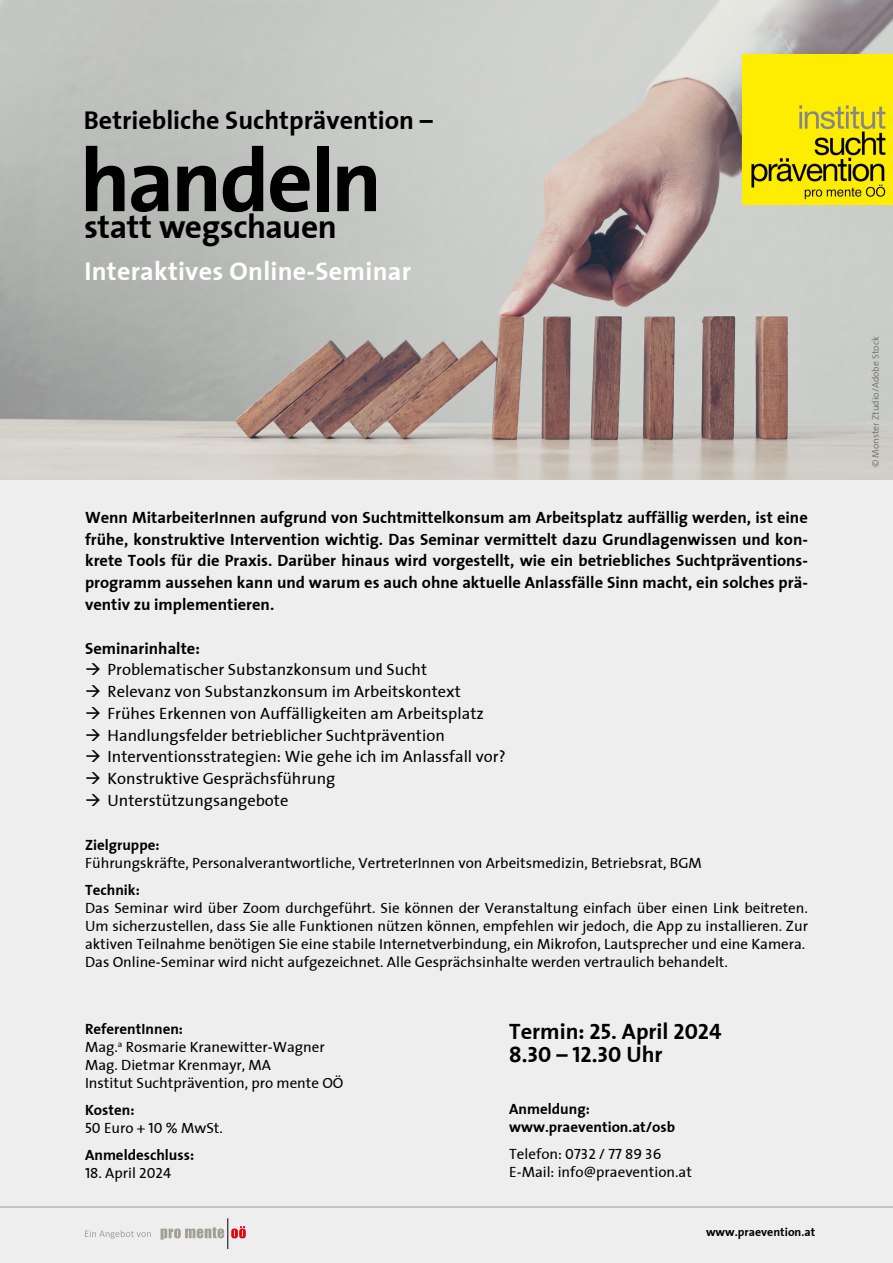
<style>
.page{position:relative;width:893px;height:1263px;background:#fff}
.page>*{position:absolute;margin:0;border:0;box-sizing:border-box;transform-origin:0 0}
.t1{font:700 89.4px "The Sans";letter-spacing:-.03em;color:#000}
.t2{font:700 33.45px "The Sans";letter-spacing:-.015em;color:#000}
.t3{font:700 26.1px "The Sans";color:#000}
.t4{font:700 26.1px "The Sans";letter-spacing:.01em;color:#fff}
.t5{font:700 22.5px "The Sans";color:#000}
.t6{font:22.5px "The Sans Bold Caps";color:#000}
.t7{font:700 16.5px/21.8px "The Sans";color:#000;text-align:justify}
.t8{font:16.5px "The Sans";color:#000}
.t9{font:15px/18px "The Sans";color:#000}
.t10{font:700 15px/18px "The Sans";color:#000}
.t11{font:15px "The Sans Caps";color:#000}
.t12{font:700 12px "The Sans";color:#000}
.t13{font:300 9.75px "The Sans";color:#706f6f}
.s1{font-weight:700}
.s2{font-family:"The Sans Caps"}
.s3{font-family:"The Sans"}
.s4{font-family:"The Sans Bold Caps";font-weight:400}
.s5{font-family:"The Sans";font-weight:700}
</style>
<div class="page">
<img style="left:0;top:0;width:893px;height:480px">
<img style="left:743px;top:54px;width:150px;height:150px">
<div style="left:0;top:480px;width:893px;height:783px;background:#efeeee"></div>
<svg style="left:0;top:1206px;width:893px;height:43px"></svg>
<svg style="left:85px;top:1230px;width:66px;height:9px"></svg>
<svg style="left:231px;top:1226px;width:15px;height:12px"></svg>
<svg style="left:161px;top:1227px;width:63px;height:12px"></svg>
<hr style="left:228px;top:1218px;width:1px;height:31px;background:#000">
<h3 class="t3" style="left:84px;top:98px;width:351px">Betriebliche Suchtprävention –</h3>
<h1 class="t1" style="left:80px;top:106px;width:304px">handeln</h1>
<h2 class="t2" style="left:84px;top:198px;width:254px">statt wegschauen</h2>
<h3 class="t4" style="left:84px;top:249px;width:328px">Interaktives Online-Seminar</h3>
<p class="t7" style="left:85px;top:506px;width:724px">Wenn MitarbeiterInnen aufgrund von Suchtmittelkonsum am Arbeitsplatz auffällig werden, ist eine frühe, konstruktive Intervention wichtig. Das Seminar vermittelt dazu Grundlagenwissen und kon&shy;krete Tools für die Praxis. Darüber hinaus wird vorgestellt, wie ein betriebliches Suchtpräventions&shy;programm aussehen kann und warum es auch ohne aktuelle Anlassfälle Sinn macht, ein solches prä&shy;ventiv zu implementieren.</p>
<p class="t7" style="left:85px;top:637px;width:116px">Seminarinhalte:</p>
<p class="t8" style="left:85px;top:656px;width:344px">→ Problematischer Substanzkonsum und Sucht</p>
<p class="t8" style="left:85px;top:678px;width:377px">→ Relevanz von Substanzkonsum im Arbeitskontext</p>
<p class="t8" style="left:85px;top:700px;width:400px">→ Frühes Erkennen von Auffälligkeiten am Arbeitsplatz</p>
<p class="t8" style="left:85px;top:721px;width:361px">→ Handlungsfelder betrieblicher Suchtprävention</p>
<p class="t8" style="left:85px;top:743px;width:422px">→ Interventionsstrategien: Wie gehe ich im Anlassfall vor?</p>
<p class="t8" style="left:85px;top:765px;width:252px">→ Konstruktive Gesprächsführung</p>
<p class="t8" style="left:85px;top:787px;width:205px">→ Unterstützungsangebote</p>
<p class="t10" style="left:85px;top:835px;width:76px">Zielgruppe:</p>
<p class="t9" style="left:85px;top:853px;width:618px">Führungskräfte, Personalverantwortliche, VertreterInnen von Arbeitsmedizin, Betriebsrat, BGM</p>
<p class="t10" style="left:85px;top:880px;width:56px">Technik:</p>
<p class="t9" style="left:85px;top:898px;width:724px">Das Seminar wird über Zoom durchgeführt. Sie können der Veranstaltung einfach über einen Link beitreten.<br>Um sicherzustellen, dass Sie alle Funktionen nützen können, empfehlen wir jedoch, die App zu installieren. Zur aktiven Teilnahme benötigen Sie eine stabile Internetverbindung, ein Mikrofon, Lautsprecher und eine Kamera.<br>Das Online-Seminar wird nicht aufgezeichnet. Alle Gesprächsinhalte werden vertraulich behandelt.</p>
<p class="t9" style="left:85px;top:1020px;width:260px"><span class="s1">ReferentInnen:<br></span>Mag.<sup>a</sup> Rosmarie Kranewitter-Wagner<br>Mag. Dietmar Krenmayr, MA<br>Institut Suchtprävention, pro mente OÖ</p>
<p class="t9" style="left:85px;top:1101px;width:139px"><span class="s1">Kosten:<br></span><span class="s2">50</span> Euro + <span class="s2">10</span> % MwSt.</p>
<p class="t10" style="left:85px;top:1146px;width:111px">Anmeldeschluss:</p>
<p class="t11" style="left:85px;top:1160px;width:88px">18<span class="s3">. April</span> 2024</p>
<h3 class="t5" style="left:509px;top:1013px;width:214px">Termin: <span class="s4">25</span>. April <span class="s4">2024</span></h3>
<h3 class="t6" style="left:509px;top:1035px;width:155px">8.30 – 12.30 <span class="s5">Uhr</span></h3>
<p class="t10" style="left:509px;top:1099px;width:167px">Anmeldung: www.praevention.at/osb</p>
<p class="t11" style="left:509px;top:1141px;width:154px"><span class="s3">Telefon</span>: 0732 / 77 89 36</p>
<p class="t9" style="left:509px;top:1162px;width:184px">E-Mail: info@praevention.at</p>
<p class="t12" style="left:706px;top:1222px;width:111px">www.praevention.at</p>
<p class="t13" style="left:867px;top:467px;width:133px;rotate:-90deg">© Monster Ztudio/Adobe Stock</p>
</div>
